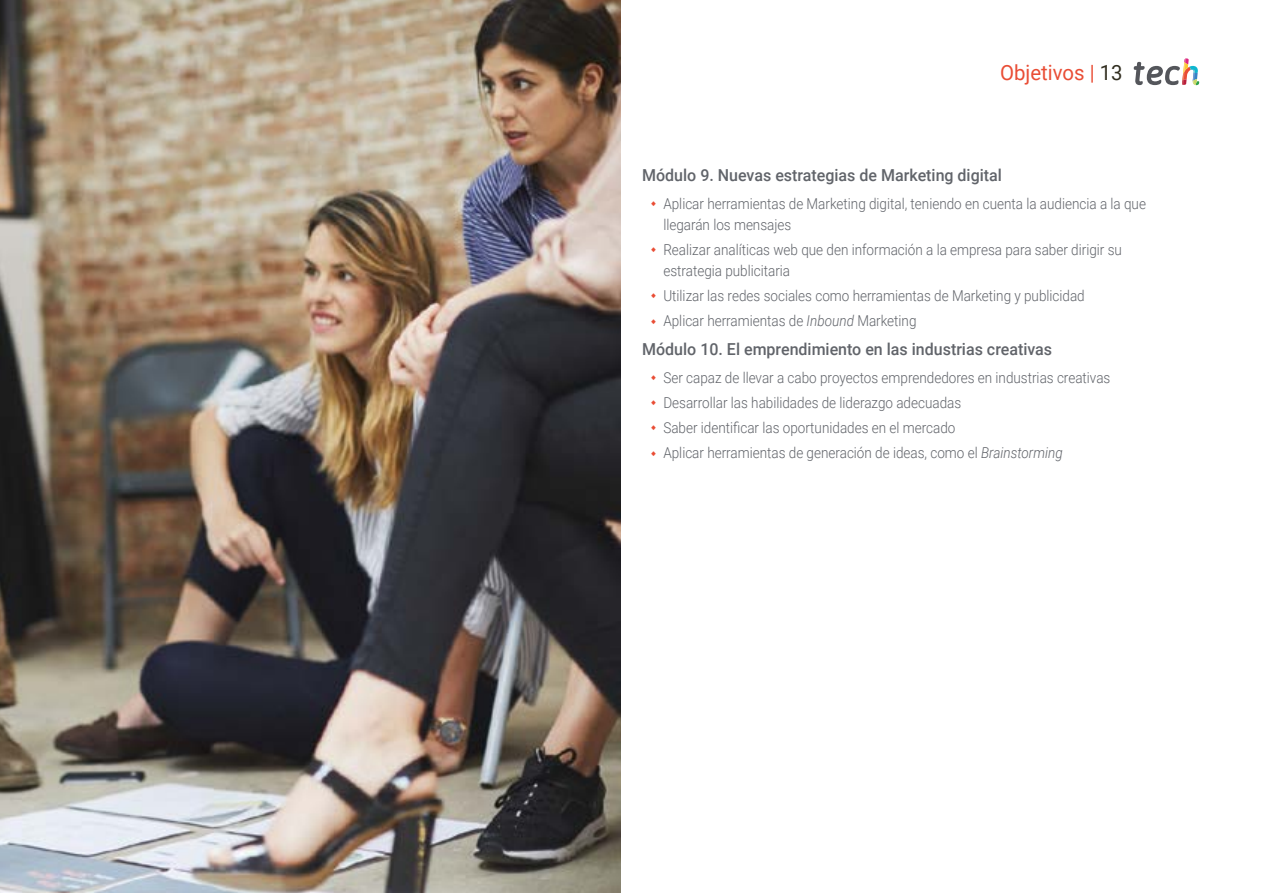
<style>
.page{position:relative;width:1263px;height:893px;background:#fff}
.page>*{position:absolute;margin:0;border:0;box-sizing:border-box;transform-origin:0 0}
.t1{font:21px "Roboto";color:#e94d35}
.t2{font:500 16.5px "Roboto";color:#61646a}
.t3{font:300 15px/25.2px "Roboto";color:#61646a;scale:.9 1}
.s1{color:#312e20}
.s2{font-style:italic}
</style>
<div class="page">
<img style="left:0;top:0;width:621px;height:893px">
<svg style="left:1134px;top:58px;width:65px;height:28px"></svg>
<h1 class="t1" style="left:1000px;top:57px;width:124px">Objetivos | <span class="s1">13</span></h1>
<p class="t2" style="left:642px;top:164px;width:361px">Módulo 9. Nuevas estrategias de Marketing digital</p>
<p class="t3" style="left:663px;top:192px;width:538px;line-height:21px">Aplicar herramientas de Marketing digital, teniendo en cuenta la audiencia a la que llegarán los mensajes</p>
<p class="t3" style="left:663px;top:239px;width:511px;line-height:21px">Realizar analíticas web que den información a la empresa para saber dirigir su estrategia publicitaria</p>
<p class="t3" style="left:663px;top:283px;width:470px">Utilizar las redes sociales como herramientas de Marketing y publicidad<br>Aplicar herramientas de <span class="s2">Inbound</span> Marketing</p>
<p class="t2" style="left:642px;top:338px;width:412px">Módulo 10. El emprendimiento en las industrias creativas</p>
<p class="t3" style="left:663px;top:364px;width:498px">Ser capaz de llevar a cabo proyectos emprendedores en industrias creativas Desarrollar las habilidades de liderazgo adecuadas<br>Saber identificar las oportunidades en el mercado<br>Aplicar herramientas de generación de ideas, como el <span class="s2">Brainstorming</span></p>
</div>
